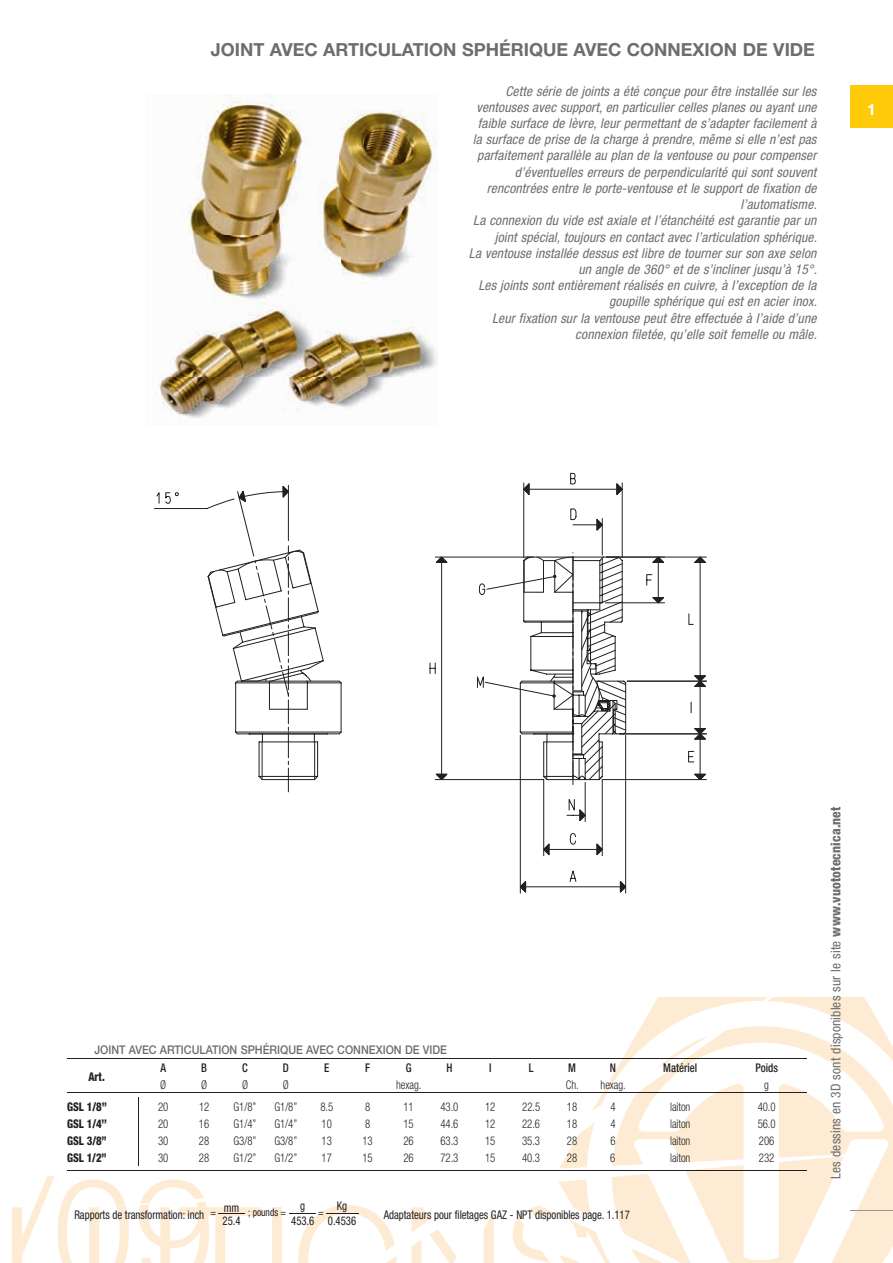
<style>
.page{position:relative;width:893px;height:1263px;background:#fff}
.page>*{position:absolute;margin:0;border:0;box-sizing:border-box;transform-origin:0 0}
.t1{font:700 18px "Helvetica Neue";color:#6c6d70}
.t2{font:700 15.75px "Helvetica Neue";color:#fff}
.t3{font:italic condensed 13.5px/16.2px "Helvetica Neue";letter-spacing:.01em;color:#6c6d70;text-align:right}
.t4{font:condensed 13.5px "Helvetica Neue";letter-spacing:.01em;color:#6c6d70}
.t5{font:300 condensed 12px "Helvetica Neue";letter-spacing:-.005em;color:#231f20;scale:.9 1}
.t6{font:condensed 12px "Helvetica Neue";letter-spacing:-.005em;color:#231f20;scale:.9 1}
.t7{font:500 12px "Helvetica Neue";color:#6c6d70;scale:.9 1}
.t8{font:800 condensed 12px "Helvetica Neue";letter-spacing:-.005em;color:#231f20;scale:.9 1}
.t9{font:500 condensed 12px "Helvetica Neue";color:#231f20;scale:.9 1}
.t10{font:condensed 10.5px "Helvetica Neue";color:#231f20;scale:.9 1}
.s1{font-weight:800}
</style>
<div class="page">
<svg style="left:272px;top:997px;width:621px;height:266px"></svg>
<hr style="left:850px;top:1210px;width:43px;height:1px;background:#939598">
<svg style="left:156px;top:492px;width:23px;height:12px"></svg>
<svg style="left:282px;top:485px;width:7px;height:5px"></svg>
<svg style="left:238px;top:490px;width:104px;height:303px"></svg>
<svg style="left:429px;top:472px;width:278px;height:422px"></svg>
<div style="left:850px;top:85px;width:43px;height:43px;background:#feca0a"></div>
<hr style="left:67px;top:1058px;width:71px;height:1px;background:#231f20">
<hr style="left:143px;top:1058px;width:41px;height:1px;background:#231f20">
<hr style="left:184px;top:1058px;width:41px;height:1px;background:#231f20">
<hr style="left:225px;top:1058px;width:40px;height:1px;background:#231f20">
<hr style="left:265px;top:1058px;width:41px;height:1px;background:#231f20">
<hr style="left:306px;top:1058px;width:41px;height:1px;background:#231f20">
<hr style="left:347px;top:1058px;width:41px;height:1px;background:#231f20">
<hr style="left:388px;top:1058px;width:41px;height:1px;background:#231f20">
<hr style="left:429px;top:1058px;width:41px;height:1px;background:#231f20">
<hr style="left:470px;top:1058px;width:41px;height:1px;background:#231f20">
<hr style="left:511px;top:1058px;width:41px;height:1px;background:#231f20">
<hr style="left:552px;top:1058px;width:40px;height:1px;background:#231f20">
<hr style="left:592px;top:1058px;width:41px;height:1px;background:#231f20">
<hr style="left:633px;top:1058px;width:94px;height:1px;background:#231f20">
<hr style="left:727px;top:1058px;width:79px;height:1px;background:#231f20">
<hr style="left:225px;top:1170px;width:40px;height:1px;background:#231f20">
<hr style="left:265px;top:1170px;width:41px;height:1px;background:#231f20">
<hr style="left:306px;top:1170px;width:41px;height:1px;background:#231f20">
<hr style="left:347px;top:1170px;width:41px;height:1px;background:#231f20">
<hr style="left:388px;top:1170px;width:41px;height:1px;background:#231f20">
<hr style="left:429px;top:1170px;width:41px;height:1px;background:#231f20">
<hr style="left:470px;top:1170px;width:41px;height:1px;background:#231f20">
<hr style="left:511px;top:1170px;width:41px;height:1px;background:#231f20">
<hr style="left:552px;top:1170px;width:40px;height:1px;background:#231f20">
<hr style="left:592px;top:1170px;width:41px;height:1px;background:#231f20">
<hr style="left:633px;top:1170px;width:94px;height:1px;background:#231f20">
<hr style="left:727px;top:1170px;width:79px;height:1px;background:#231f20">
<hr style="left:225px;top:1092px;width:40px;height:1px;background:#231f20">
<hr style="left:265px;top:1092px;width:41px;height:1px;background:#231f20">
<hr style="left:306px;top:1092px;width:41px;height:1px;background:#231f20">
<hr style="left:347px;top:1092px;width:41px;height:1px;background:#231f20">
<hr style="left:388px;top:1092px;width:41px;height:1px;background:#231f20">
<hr style="left:429px;top:1092px;width:41px;height:1px;background:#231f20">
<hr style="left:470px;top:1092px;width:41px;height:1px;background:#231f20">
<hr style="left:511px;top:1092px;width:41px;height:1px;background:#231f20">
<hr style="left:552px;top:1092px;width:40px;height:1px;background:#231f20">
<hr style="left:592px;top:1092px;width:41px;height:1px;background:#231f20">
<hr style="left:633px;top:1092px;width:94px;height:1px;background:#231f20">
<hr style="left:727px;top:1092px;width:79px;height:1px;background:#231f20">
<img style="left:155px;top:94px;width:282px;height:324px">
<svg style="left:11px;top:1092px;width:251px;height:171px"></svg>
<svg style="left:289px;top:1205px;width:107px;height:58px"></svg>
<hr style="left:326px;top:1213px;width:32px;height:1px;background:#231f20">
<h1 class="t1" style="left:211px;top:39px;width:606px">JOINT AVEC ARTICULATION SPHÉRIQUE AVEC CONNEXION DE VIDE</h1>
<p class="t3" style="left:469px;top:83px;width:349px">Cette série de joints a été conçue pour être installée sur les ventouses avec support, en particulier celles planes ou ayant une faible surface de lèvre, leur permettant de s’adapter facilement à la surface de prise de la charge à prendre, même si elle n’est pas parfaitement parallèle au plan de la ventouse ou pour compenser d’éventuelles erreurs de perpendicularité qui sont souvent rencontrées entre le porte-ventouse et le support de fixation de l’automatisme.<br>La connexion du vide est axiale et l’étanchéité est garantie par un joint spécial, toujours en contact avec l’articulation sphérique.<br>La ventouse installée dessus est libre de tourner sur son axe selon un angle de 360° et de s’incliner jusqu’à 15°.<br>Les joints sont entièrement réalisés en cuivre, à l’exception de la goupille sphérique qui est en acier inox.<br>Leur fixation sur la ventouse peut être effectuée à l’aide d’une connexion filetée, qu’elle soit femelle ou mâle.</p>
<p class="t2" style="left:867px;top:100px;width:10px">1</p>
<p class="t7" style="left:94px;top:1043px;width:393px">JOINT AVEC ARTICULATION SPHÉRIQUE AVEC CONNEXION DE VIDE</p>
<p class="t8" style="left:88px;top:1069px;width:20px">Art.</p>
<p class="t9" style="left:160px;top:1061px;width:8px">A</p>
<p class="t9" style="left:201px;top:1061px;width:8px">B</p>
<p class="t9" style="left:242px;top:1061px;width:8px">C</p>
<p class="t9" style="left:283px;top:1061px;width:8px">D</p>
<p class="t9" style="left:324px;top:1061px;width:7px">E</p>
<p class="t9" style="left:365px;top:1061px;width:7px">F</p>
<p class="t9" style="left:406px;top:1061px;width:8px">G</p>
<p class="t9" style="left:446px;top:1061px;width:8px">H</p>
<p class="t9" style="left:489px;top:1061px;width:4px">I</p>
<p class="t9" style="left:529px;top:1061px;width:7px">L</p>
<p class="t9" style="left:568px;top:1061px;width:10px">M</p>
<p class="t9" style="left:610px;top:1061px;width:8px">N</p>
<p class="t9" style="left:663px;top:1061px;width:39px">Matériel</p>
<p class="t9" style="left:755px;top:1061px;width:27px">Poids</p>
<p class="t5" style="left:160px;top:1078px;width:8px">Ø</p>
<p class="t5" style="left:201px;top:1078px;width:8px">Ø</p>
<p class="t5" style="left:242px;top:1078px;width:8px">Ø</p>
<p class="t5" style="left:283px;top:1078px;width:8px">Ø</p>
<p class="t5" style="left:396px;top:1078px;width:29px">hexag.</p>
<p class="t5" style="left:566px;top:1078px;width:68px">Ch. hexag.</p>
<p class="t5" style="left:764px;top:1078px;width:7px">g</p>
<p class="t8" style="left:67px;top:1099px;width:46px">GSL 1/8’’</p>
<p class="t5" style="left:158px;top:1099px;width:13px">20</p>
<p class="t5" style="left:199px;top:1099px;width:13px">12</p>
<p class="t5" style="left:234px;top:1099px;width:27px">G1/8’’</p>
<p class="t5" style="left:274px;top:1099px;width:27px">G1/8’’</p>
<p class="t5" style="left:320px;top:1099px;width:16px">8.5</p>
<p class="t5" style="left:365px;top:1099px;width:7px">8</p>
<p class="t5" style="left:403px;top:1099px;width:13px">11</p>
<p class="t5" style="left:440px;top:1099px;width:21px">43.0</p>
<p class="t5" style="left:485px;top:1099px;width:13px">12</p>
<p class="t5" style="left:522px;top:1099px;width:21px">22.5</p>
<p class="t5" style="left:567px;top:1099px;width:13px">18</p>
<p class="t5" style="left:610px;top:1099px;width:7px">4</p>
<p class="t5" style="left:670px;top:1099px;width:24px">laiton</p>
<p class="t5" style="left:758px;top:1099px;width:21px">40.0</p>
<p class="t8" style="left:67px;top:1116px;width:46px">GSL 1/4’’</p>
<p class="t5" style="left:158px;top:1116px;width:13px">20</p>
<p class="t5" style="left:199px;top:1116px;width:13px">16</p>
<p class="t5" style="left:234px;top:1116px;width:27px">G1/4’’</p>
<p class="t5" style="left:274px;top:1116px;width:27px">G1/4’’</p>
<p class="t5" style="left:322px;top:1116px;width:13px">10</p>
<p class="t5" style="left:365px;top:1116px;width:7px">8</p>
<p class="t5" style="left:403px;top:1116px;width:13px">15</p>
<p class="t5" style="left:440px;top:1116px;width:21px">44.6</p>
<p class="t5" style="left:485px;top:1116px;width:13px">12</p>
<p class="t5" style="left:522px;top:1116px;width:21px">22.6</p>
<p class="t5" style="left:567px;top:1116px;width:13px">18</p>
<p class="t5" style="left:610px;top:1116px;width:7px">4</p>
<p class="t5" style="left:670px;top:1116px;width:24px">laiton</p>
<p class="t5" style="left:758px;top:1116px;width:21px">56.0</p>
<p class="t8" style="left:67px;top:1133px;width:46px">GSL 3/8’’</p>
<p class="t5" style="left:158px;top:1133px;width:13px">30</p>
<p class="t5" style="left:199px;top:1133px;width:13px">28</p>
<p class="t5" style="left:234px;top:1133px;width:27px">G3/8’’</p>
<p class="t5" style="left:274px;top:1133px;width:27px">G3/8’’</p>
<p class="t5" style="left:322px;top:1133px;width:13px">13</p>
<p class="t5" style="left:362px;top:1133px;width:13px">13</p>
<p class="t5" style="left:403px;top:1133px;width:13px">26</p>
<p class="t5" style="left:440px;top:1133px;width:21px">63.3</p>
<p class="t5" style="left:485px;top:1133px;width:13px">15</p>
<p class="t5" style="left:522px;top:1133px;width:21px">35.3</p>
<p class="t5" style="left:567px;top:1133px;width:13px">28</p>
<p class="t5" style="left:610px;top:1133px;width:7px">6</p>
<p class="t5" style="left:670px;top:1133px;width:24px">laiton</p>
<p class="t5" style="left:759px;top:1133px;width:19px">206</p>
<p class="t8" style="left:67px;top:1150px;width:46px">GSL 1/2’’</p>
<p class="t5" style="left:158px;top:1151px;width:13px">30</p>
<p class="t5" style="left:199px;top:1151px;width:13px">28</p>
<p class="t5" style="left:234px;top:1151px;width:27px">G1/2’’</p>
<p class="t5" style="left:274px;top:1151px;width:27px">G1/2’’</p>
<p class="t5" style="left:322px;top:1151px;width:13px">17</p>
<p class="t5" style="left:362px;top:1151px;width:13px">15</p>
<p class="t5" style="left:403px;top:1151px;width:13px">26</p>
<p class="t5" style="left:440px;top:1151px;width:21px">72.3</p>
<p class="t5" style="left:485px;top:1151px;width:13px">15</p>
<p class="t5" style="left:522px;top:1151px;width:21px">40.3</p>
<p class="t5" style="left:567px;top:1151px;width:13px">28</p>
<p class="t5" style="left:610px;top:1151px;width:7px">6</p>
<p class="t5" style="left:670px;top:1151px;width:24px">laiton</p>
<p class="t5" style="left:759px;top:1151px;width:19px">232</p>
<p class="t6" style="left:337px;top:1199px;width:13px">Kg</p>
<p class="t6" style="left:74px;top:1207px;width:237px">Rapports de transformation: inch <sup>=</sup> mm <sup>;</sup> <sup>pounds</sup> <sup>=</sup></p>
<p class="t6" style="left:300px;top:1199px;width:7px">g</p>
<p class="t10" style="left:318px;top:1206px;width:8px">=</p>
<p class="t6" style="left:223px;top:1214px;width:21px">25.4</p>
<p class="t6" style="left:291px;top:1214px;width:74px">453.6 0.4536</p>
<p class="t6" style="left:384px;top:1207px;width:275px">Adaptateurs pour filetages GAZ - NPT disponibles page. 1.117</p>
<p class="t4" style="left:828px;top:1179px;width:374px;rotate:-90deg">Les dessins en 3D sont disponibles sur le site <span class="s1">www.vuototecnica.net</span></p>
</div>
